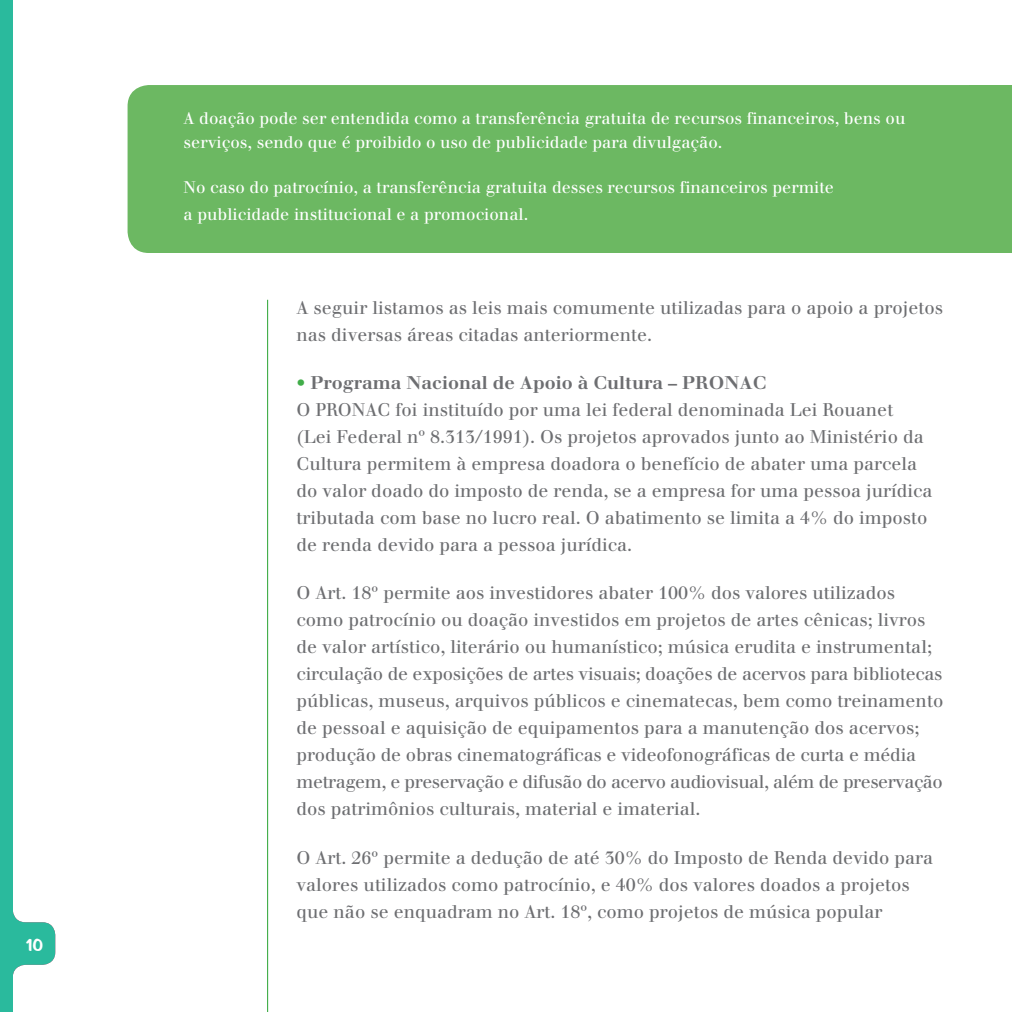
<style>
.page{position:relative;width:1012px;height:1012px;background:#fff}
.page>*{position:absolute;margin:0;border:0;box-sizing:border-box;transform-origin:0 0}
.t1{font:18px/27px "Walbaum LT";color:#6d6e71}
.t2{font:18px "Fatsoline";color:#fff}
.t3{font:16.5px/24px "Walbaum LT";color:#fff}
.s1{color:#41ad49}
.s2{font-weight:700}
</style>
<div class="page">
<div style="left:0;top:0;width:13px;height:1012px;background:#2aba9d"></div>
<svg style="left:13px;top:912px;width:42px;height:63px"></svg>
<div style="left:128px;top:85px;width:884px;height:168px;background:#6cb862;border-radius:21px"></div>
<div style="left:969px;top:85px;width:43px;height:168px;background:#6cb862"></div>
<hr style="left:267px;top:300px;width:1px;height:712px;background:#41ad49">
<p class="t2" style="left:25px;top:934px;width:19px">10</p>
<p class="t3" style="left:184px;top:106px;width:723px">A doação pode ser entendida como a transferência gratuita de recursos financeiros, bens ou serviços, sendo que é proibido o uso de publicidade para divulgação.</p>
<p class="t3" style="left:184px;top:174px;width:652px;line-height:27px">No caso do patrocínio, a transferência gratuita desses recursos financeiros permite a publicidade institucional e a promocional.</p>
<p class="t1" style="left:297px;top:294px;width:648px">A seguir listamos as leis mais comumente utilizadas para o apoio a projetos nas diversas áreas citadas anteriormente.</p>
<p class="t1" style="left:297px;top:369px;width:637px"><span class="s1">•</span> <span class="s2">Programa Nacional de Apoio à Cultura – PRONAC<br></span>O PRONAC foi instituído por uma lei federal denominada Lei Rouanet (Lei Federal nº 8.313/1991). Os projetos aprovados junto ao Ministério da Cultura permitem à empresa doadora o benefício de abater uma parcela do valor doado do imposto de renda, se a empresa for uma pessoa jurídica tributada com base no lucro real. O abatimento se limita a 4% do imposto de renda devido para a pessoa jurídica.</p>
<p class="t1" style="left:297px;top:580px;width:648px">O Art. 18º permite aos investidores abater 100% dos valores utilizados como patrocínio ou doação investidos em projetos de artes cênicas; livros de valor artístico, literário ou humanístico; música erudita e instrumental; circulação de exposições de artes visuais; doações de acervos para bibliotecas públicas, museus, arquivos públicos e cinematecas, bem como treinamento de pessoal e aquisição de equipamentos para a manutenção dos acervos; produção de obras cinematográficas e videofonográficas de curta e média metragem, e preservação e difusão do acervo audiovisual, além de preservação dos patrimônios culturais, material e imaterial.</p>
<p class="t1" style="left:297px;top:844px;width:638px">O Art. 26º permite a dedução de até 30% do Imposto de Renda devido para valores utilizados como patrocínio, e 40% dos valores doados a projetos que não se enquadram no Art. 18º, como projetos de música popular</p>
</div>
